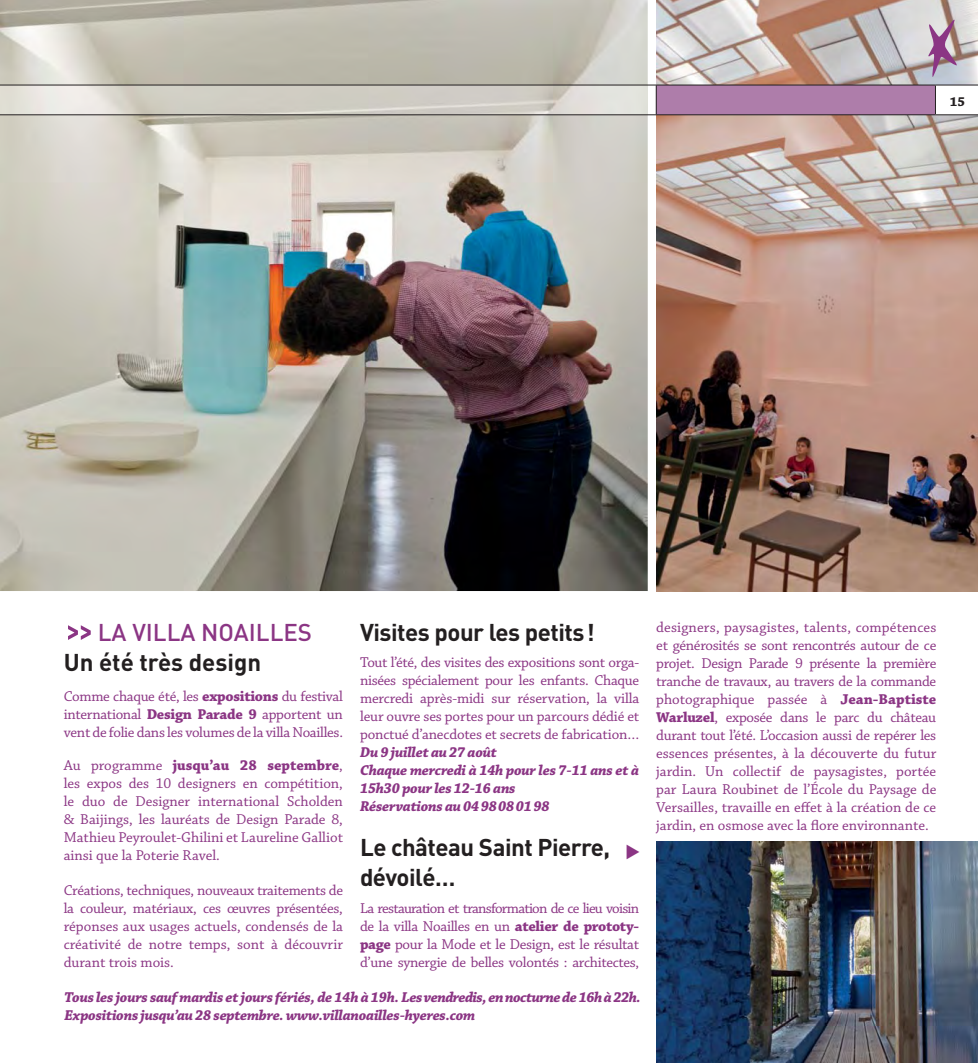
<style>
.page{position:relative;width:978px;height:1063px;background:#fff}
.page>*{position:absolute;margin:0;border:0;box-sizing:border-box;transform-origin:0 0}
.t1{font:700 24px/30px "DIN";letter-spacing:-.02em;color:#231f20}
.t2{font:500 24px/30px "DIN";color:#8b3584}
.t3{font:15px/18px "Chaparral Pro";letter-spacing:-.01em;color:#8b3584;text-align:justify}
.t4{font:italic 700 15px/18px "Chaparral Pro";letter-spacing:-.02em;color:#8b3584}
.t5{font:700 13.5px "Chaparral Pro";color:#231f20}
.s1{font-family:"Helvetica Neue";font-weight:400;font-size:45px}
.s2{font-weight:700;color:#231f20}
.s3{font-weight:700}
</style>
<div class="page">
<img style="left:0;top:115px;width:648px;height:476px">
<img style="left:656px;top:0;width:322px;height:591px">
<svg style="left:928px;top:19px;width:29px;height:58px"></svg>
<img style="left:656px;top:842px;width:322px;height:221px">
<div style="left:656px;top:85px;width:279px;height:30px;background:#ae7daa"></div>
<div style="left:935px;top:85px;width:43px;height:30px;background:#fff"></div>
<svg style="left:0;top:0;width:657px;height:114px"></svg>
<svg style="left:935px;top:86px;width:1px;height:28px"></svg>
<hr style="left:0;top:114px;width:656px;height:1px;background:#231f20">
<hr style="left:656px;top:114px;width:279px;height:1px;background:#231f20">
<hr style="left:935px;top:114px;width:43px;height:1px;background:#231f20">
<hr style="left:0;top:85px;width:656px;height:1px;background:#231f20">
<hr style="left:935px;top:85px;width:43px;height:1px;background:#231f20">
<hr style="left:656px;top:85px;width:279px;height:1px;background:#231f20">
<p class="t5" style="left:950px;top:96px;width:17px">15</p>
<h1 class="t2" style="left:64px;top:619px;width:250px"><span class="s1">»</span>LA VILLA NOAILLES<br><span class="s2">Un été très design</span></h1>
<p class="t3" style="left:64px;top:689px;width:281px">Comme chaque été, les <span class="s3">expositions</span> du festival international <span class="s3">Design Parade 9</span> apportent un vent de folie dans les volumes de la villa Noailles.</p>
<p class="t3" style="left:64px;top:758px;width:281px">Au programme <span class="s3">jusqu’au 28 septembre</span>, les expos des 10 designers en compétition, le duo de Designer international Scholden &amp; Baijings, les lauréats de Design Parade 8, Mathieu Peyroulet-Ghilini et Laureline Galliot ainsi que la Poterie Ravel.</p>
<p class="t3" style="left:64px;top:882px;width:281px">Créations, techniques, nouveaux traitements de la couleur, matériaux, ces œuvres présentées, réponses aux usages actuels, condensés de la créativité de notre temps, sont à découvrir durant trois mois.</p>
<h1 class="t1" style="left:360px;top:620px;width:236px">Visites pour les petits !</h1>
<p class="t3" style="left:360px;top:655px;width:281px">Tout l’été, des visites des expositions sont orga&shy;nisées spécialement pour les enfants. Chaque mercredi après-midi sur réservation, la villa leur ouvre ses portes pour un parcours dédié et ponctué d’anecdotes et secrets de fabrication…</p>
<p class="t4" style="left:360px;top:745px;width:281px">Du 9 juillet au 27 août<br>Chaque mercredi à 14h pour les 7-11 ans et à<br>15h30 pour les 12-16 ans<br>Réservations au 04 98 08 01 98</p>
<h1 class="t1" style="left:360px;top:835px;width:252px">Le château Saint Pierre, dévoilé…</h1>
<p class="t3" style="left:360px;top:900px;width:281px">La restauration et transformation de ce lieu voisin de la villa Noailles en un <span class="s3">atelier de prototy&shy;page</span> pour la Mode et le Design, est le résultat d’une synergie de belles volontés : architectes,</p>
<p class="t4" style="left:65px;top:989px;width:578px">Tous les jours sauf mardis et jours fériés, de 14h à 19h. Les vendredis, en nocturne de 16h à 22h.<br>Expositions jusqu’au 28 septembre. www.villanoailles-hyeres.com</p>
<p class="t3" style="left:656px;top:619px;width:282px">designers, paysagistes, talents, compétences et générosités se sont rencontrés autour de ce projet. Design Parade 9 présente la première tranche de travaux, au travers de la commande photographique passée à <span class="s3">Jean-Baptiste Warluzel</span>, exposée dans le parc du château durant tout l’été. L’occasion aussi de repérer les essences présentes, à la découverte du futur jardin. Un collectif de paysagistes, portée par Laura Roubinet de l’École du Paysage de Versailles, travaille en effet à la création de ce jardin, en osmose avec la flore environnante.</p>
</div>
